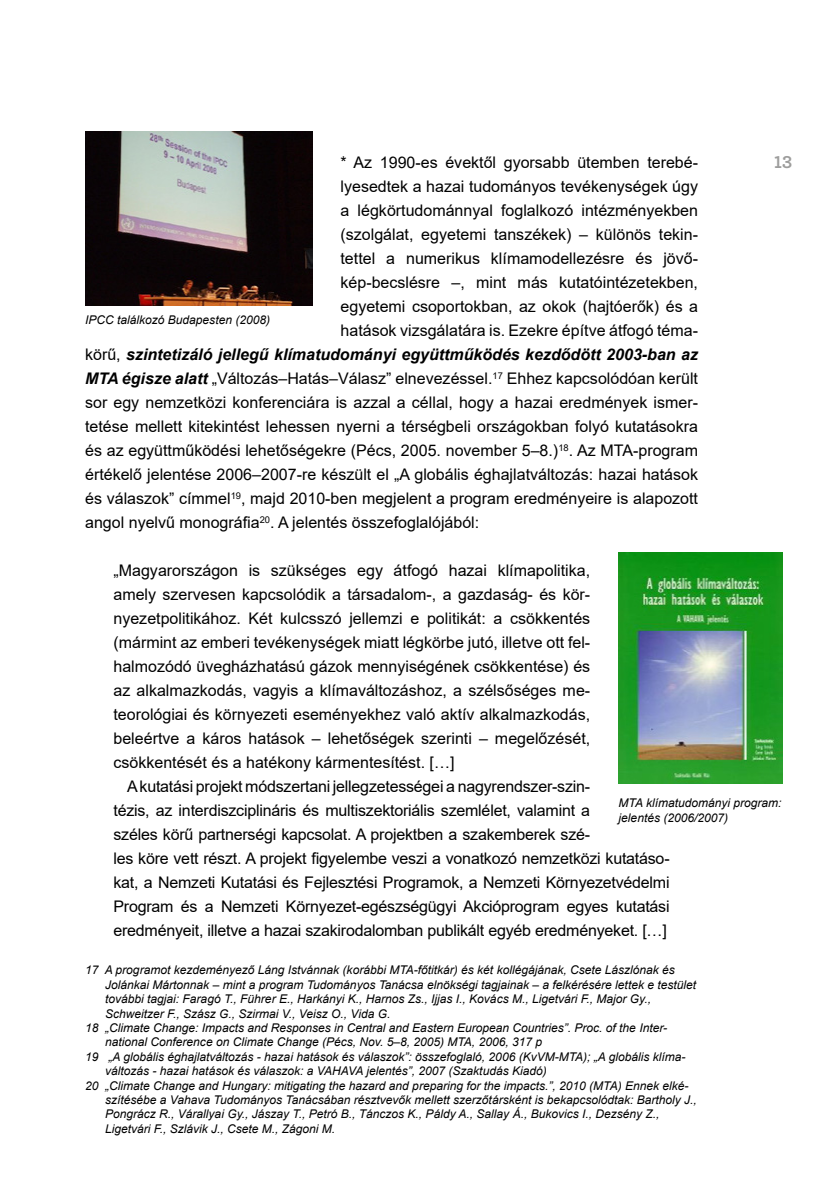
<style>
.page{position:relative;width:840px;height:1191px;background:#fff}
.page>*{position:absolute;margin:0;border:0;box-sizing:border-box;transform-origin:0 0}
.t1{font:700 18px "Archer Pro";color:#9d9d9c}
.t2{font:16px/24px "Arial";color:#000;text-align:justify}
.t3{font:italic 700 16px "Arial";color:#000}
.t4{font:italic 12px/14.4px "Arial";color:#000}
.s1{font-weight:400;font-style:normal}
.s2{font-weight:700;font-style:italic}
</style>
<div class="page">
<img style="left:85px;top:131px;width:227px;height:174px">
<img style="left:618px;top:552px;width:163px;height:231px">
<p class="t2" style="left:340px;top:150px;width:359px">* Az 1990-es évektől gyorsabb ütemben terebé-</p>
<p class="t1" style="left:773px;top:148px;width:20px">13</p>
<p class="t2" style="left:340px;top:174px;width:359px">lyesedtek a hazai tudományos tevékenységek úgy</p>
<p class="t2" style="left:340px;top:198px;width:359px">a légkörtudománnyal foglalkozó intézményekben</p>
<p class="t2" style="left:340px;top:222px;width:359px">(szolgálat, egyetemi tanszékek) – különös tekin-</p>
<p class="t2" style="left:340px;top:246px;width:359px">tettel a numerikus klímamodellezésre és jövő-</p>
<p class="t2" style="left:340px;top:270px;width:359px">kép-becslésre –, mint más kutatóintézetekben,</p>
<p class="t2" style="left:340px;top:294px;width:359px">egyetemi csoportokban, az okok (hajtóerők) és a</p>
<p class="t2" style="left:340px;top:318px;width:359px">hatások vizsgálatára is. Ezekre építve átfogó téma-</p>
<p class="t3" style="left:85px;top:344px;width:614px"><span class="s1">körű,</span> szintetizáló jellegű klímatudományi együttműködés kezdődött 2003-ban az</p>
<p class="t2" style="left:85px;top:366px;width:614px"><span class="s2">MTA égisze alatt</span> „Változás–Hatás–Válasz” elnevezéssel.<sup>17</sup> Ehhez kapcsolódóan került</p>
<p class="t2" style="left:85px;top:390px;width:614px">sor egy nemzetközi konferenciára is azzal a céllal, hogy a hazai eredmények ismer-</p>
<p class="t2" style="left:85px;top:414px;width:614px">tetése mellett kitekintést lehessen nyerni a térségbeli országokban folyó kutatásokra</p>
<p class="t2" style="left:85px;top:438px;width:614px">és az együttműködési lehetőségekre (Pécs, 2005. november 5–8.)<sup>18</sup>. Az MTA-program</p>
<p class="t2" style="left:85px;top:462px;width:614px">értékelő jelentése 2006–2007-re készült el „A globális éghajlatváltozás: hazai hatások</p>
<p class="t2" style="left:85px;top:486px;width:614px">és válaszok” címmel<sup>19</sup>, majd 2010-ben megjelent a program eredményeire is alapozott</p>
<p class="t2" style="left:85px;top:510px;width:395px">angol nyelvű monográfia<sup>20</sup>. A jelentés összefoglalójából:</p>
<p class="t2" style="left:113px;top:558px;width:478px">„Magyarországon is szükséges egy átfogó hazai klímapolitika, amely szervesen kapcsolódik a társadalom-, a gazdaság- és kör&shy;nyezetpolitikához. Két kulcsszó jellemzi e politikát: a csökkentés (mármint az emberi tevékenységek miatt légkörbe jutó, illetve ott fel&shy;halmozódó üvegházhatású gázok mennyiségének csökkentése) és az alkalmazkodás, vagyis a klímaváltozáshoz, a szélsőséges me&shy;teorológiai és környezeti eseményekhez való aktív alkalmazkodás, beleértve a káros hatások – lehetőségek szerinti – megelőzését, csökkentését és a hatékony kármentesítést. […]</p>
<p class="t2" style="left:113px;top:774px;width:557px;text-align:left;text-indent:14px">A kutatási projekt módszertani jellegzetességei a nagyrendszer-szin-<br>tézis, az interdiszciplináris és multiszektoriális szemlélet, valamint a<br>széles körű partnerségi kapcsolat. A projektben a szakemberek szé-<br>les köre vett részt. A projekt figyelembe veszi a vonatkozó nemzetközi kutatáso&shy;kat, a Nemzeti Kutatási és Fejlesztési Programok, a Nemzeti Környezetvédelmi Program és a Nemzeti Környezet-egészségügyi Akcióprogram egyes kutatási eredményeit, illetve a hazai szakirodalomban publikált egyéb eredményeket. […]</p>
<p class="t4" style="left:85px;top:963px;width:591px">17 A programot kezdeményező Láng Istvánnak (korábbi MTA-főtitkár) és két kollégájának, Csete Lászlónak és</p>
<p class="t4" style="left:105px;top:977px;width:592px">Jolánkai Mártonnak – mint a program Tudományos Tanácsa elnökségi tagjainak – a felkérésére lettek e testület</p>
<p class="t4" style="left:105px;top:992px;width:547px">további tagjai: Faragó T., Führer E., Harkányi K., Harnos Zs., Ijjas I., Kovács M., Ligetvári F., Major Gy.,</p>
<p class="t4" style="left:105px;top:1006px;width:286px">Schweitzer F., Szász G., Szirmai V., Veisz O., Vida G.</p>
<p class="t4" style="left:85px;top:1020px;width:583px">18 „Climate Change: Impacts and Responses in Central and Eastern European Countries”. Proc. of the Inter-</p>
<p class="t4" style="left:105px;top:1035px;width:438px">national Conference on Climate Change (Pécs, Nov. 5–8, 2005) MTA, 2006, 317 p</p>
<p class="t4" style="left:85px;top:1049px;width:601px">19 „A globális éghajlatváltozás - hazai hatások és válaszok”: összefoglaló, 2006 (KvVM-MTA); „A globális klíma-</p>
<p class="t4" style="left:105px;top:1064px;width:443px">változás - hazai hatások és válaszok: a VAHAVA jelentés”, 2007 (Szaktudás Kiadó)</p>
<p class="t4" style="left:85px;top:1078px;width:604px">20 „Climate Change and Hungary: mitigating the hazard and preparing for the impacts.”, 2010 (MTA) Ennek elké-</p>
<p class="t4" style="left:105px;top:1092px;width:593px">szítésébe a Vahava Tudományos Tanácsában résztvevők mellett szerzőtársként is bekapcsolódtak: Bartholy J.,</p>
<p class="t4" style="left:105px;top:1107px;width:555px">Pongrácz R., Várallyai Gy., Jászay T., Petró B., Tánczos K., Páldy A., Sallay Á., Bukovics I., Dezsény Z.,</p>
<p class="t4" style="left:105px;top:1121px;width:231px">Ligetvári F., Szlávik J., Csete M., Zágoni M.</p>
<p class="t4" style="left:85px;top:313px;width:186px">IPCC találkozó Budapesten (2008)</p>
<p class="t4" style="left:618px;top:796px;width:164px">MTA klímatudományi program: jelentés (2006/2007)</p>
</div>
